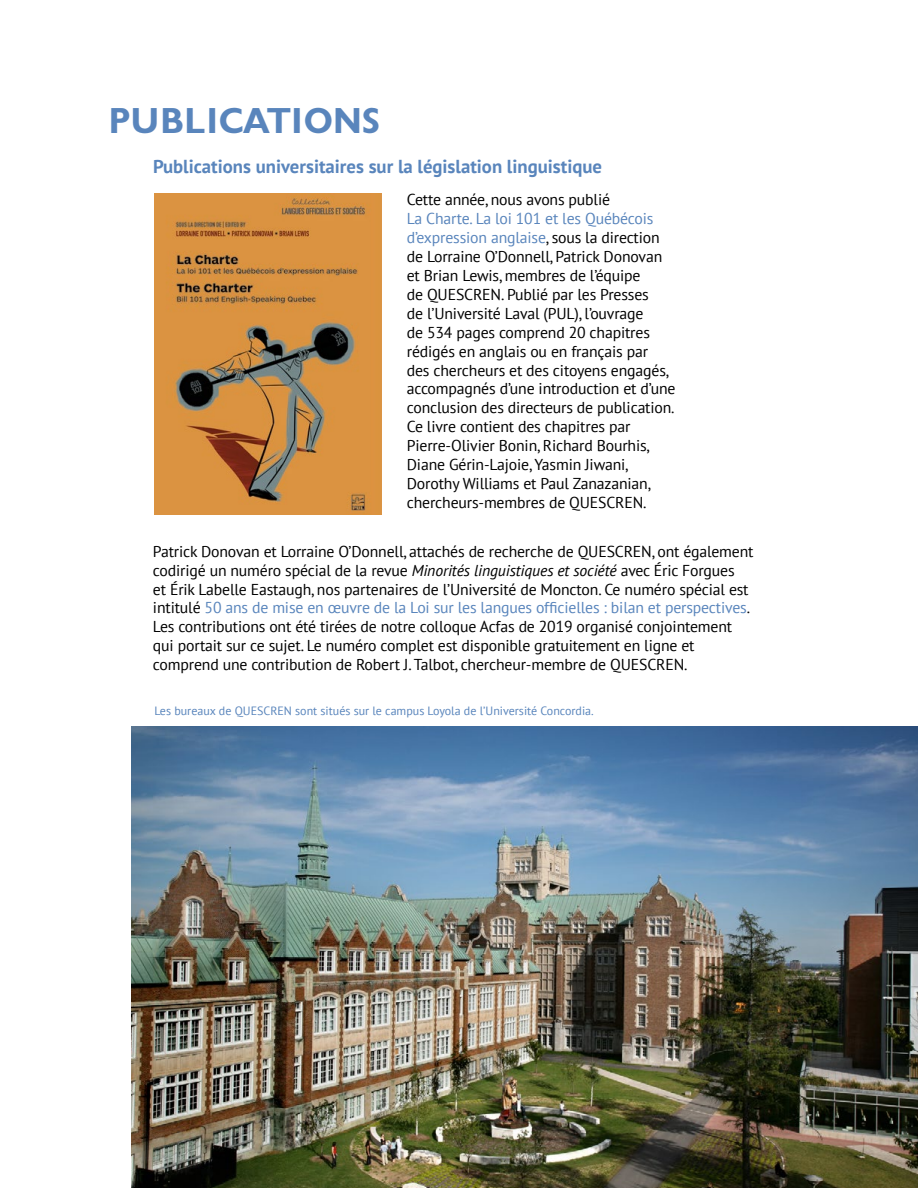
<style>
.page{position:relative;width:918px;height:1188px;background:#fff}
.page>*{position:absolute;margin:0;border:0;box-sizing:border-box;transform-origin:0 0}
.t1{font:700 36px "Gill Sans Display MT Pro";color:#5985bc}
.t2{font:700 18.75px "PT Sans";color:#5985bc}
.t3{font:15.75px/18.9px "PT Sans";letter-spacing:-.01em;color:#000}
.t4{font:12px "PT Sans";color:#5985bc}
.s1{color:#5985bc}
.s2{font-style:italic}
</style>
<div class="page">
<img style="left:154px;top:194px;width:227px;height:321px">
<img style="left:131px;top:726px;width:787px;height:462px">
<h1 class="t1" style="left:108px;top:99px;width:273px">PUBLICATIONS</h1>
<p class="t2" style="left:153px;top:154px;width:451px">Publications universitaires sur la législation linguistique</p>
<p class="t3" style="left:407px;top:190px;width:205px">Cette année, nous avons publié</p>
<p class="t3" style="left:407px;top:209px;width:270px"><span class="s1">La Charte. La loi 101 et les Québécois d’expression anglaise</span>, sous la direction de Lorraine O’Donnell, Patrick Donovan et Brian Lewis, membres de l’équipe<br>de QUESCREN. Publié par les Presses<br>de l’Université Laval (PUL), l’ouvrage<br>de 534 pages comprend 20 chapitres rédigés en anglais ou en français par<br>des chercheurs et des citoyens engagés, accompagnés d’une introduction et d’une conclusion des directeurs de publication.<br>Ce livre contient des chapitres par Pierre-Olivier Bonin, Richard Bourhis, Diane Gérin-Lajoie, Yasmin Jiwani, Dorothy Williams et Paul Zanazanian, chercheurs-membres de QUESCREN.</p>
<p class="t3" style="left:153px;top:541px;width:602px">Patrick Donovan et Lorraine O’Donnell, attachés de recherche de QUESCREN, ont également codirigé un numéro spécial de la revue <span class="s2">Minorités linguistiques et société</span> avec Éric Forgues<br>et Érik Labelle Eastaugh, nos partenaires de l’Université de Moncton. Ce numéro spécial est intitulé <span class="s1">50 ans de mise en œuvre de la Loi sur les langues officielles : bilan et perspectives</span>.<br>Les contributions ont été tirées de notre colloque Acfas de 2019 organisé conjointement qui portait sur ce sujet. Le numéro complet est disponible gratuitement en ligne et comprend une contribution de Robert J. Talbot, chercheur-membre de QUESCREN.</p>
<p class="t4" style="left:154px;top:703px;width:441px">Les bureaux de QUESCREN sont situés sur le campus Loyola de l’Université Concordia.</p>
</div>
